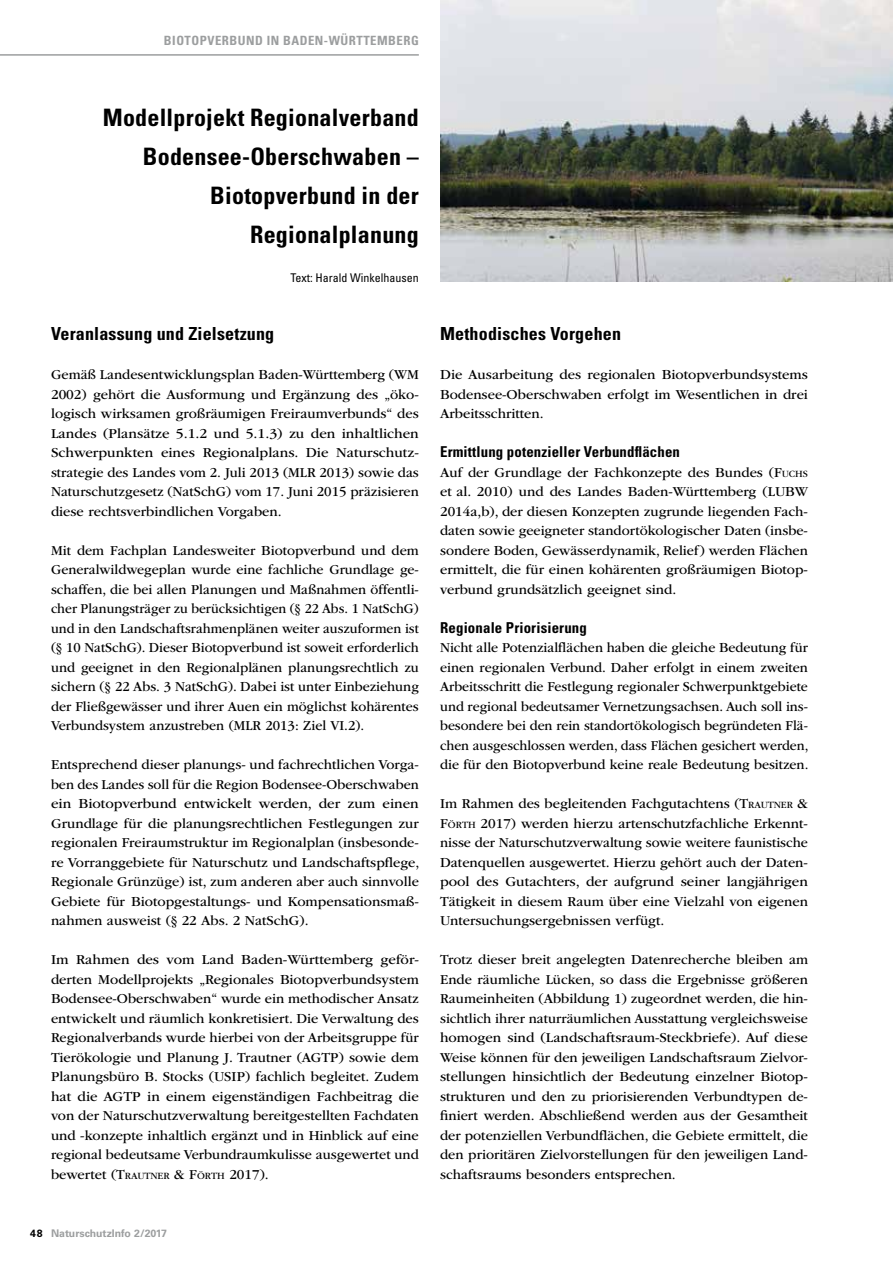
<style>
.page{position:relative;width:893px;height:1263px;background:#fff}
.page>*{position:absolute;margin:0;border:0;box-sizing:border-box;transform-origin:0 0}
.t1{font:700 condensed 24px/39px "Univers LT Std";letter-spacing:.01em;color:#000;text-align:right}
.t2{font:700 condensed 18px "Univers LT Std";letter-spacing:.01em;color:#000}
.t3{font:700 condensed 15px "Univers LT Std";letter-spacing:.01em;color:#000}
.t4{font:14.25px/19.5px "ITC Garamond Std";color:#000;text-align:justify}
.t5{font:700 condensed 12.75px "Univers LT Std";letter-spacing:.04em;color:#9c9e9f}
.t6{font:condensed 12px "Univers LT Std";color:#000}
.t7{font:700 10.5px "Univers LT";color:#9c9e9f}
.s1{font-style:inherit}
.s2{font-size:10.05px}
.s3{color:#000}
</style>
<div class="page">
<img style="left:440px;top:0;width:453px;height:282px">
<hr style="left:0;top:54px;width:419px;height:2px;background:#9c9e9f">
<p class="t5" style="left:164px;top:33px;width:256px">BIOTOPVERBUND IN BADEN-WÜRTTEMBERG</p>
<h1 class="t1" style="left:103px;top:98px;width:318px">Modellprojekt Regionalverband<br>Bodensee-Oberschwaben –<br>Biotopverbund in der<br>Regionalplanung</h1>
<p class="t6" style="left:290px;top:270px;width:130px">Text: Harald Winkelhausen</p>
<p class="t2" style="left:51px;top:323px;width:225px">Veranlassung und Zielsetzung</p>
<p class="t4" style="left:51px;top:365px;width:369px">Gemäß Landesentwicklungsplan Baden-Württemberg (<span class="s1">WM 2002</span>) gehört die Ausformung und Ergänzung des „öko&shy;logisch wirksamen großräumigen Freiraumverbunds“ des Landes (Plansätze 5.1.2 und 5.1.3) zu den inhaltlichen Schwerpunkten eines Regionalplans. Die Naturschutz&shy;strategie des Landes vom 2. Juli 2013 (MLR 2013) sowie das Naturschutzgesetz (NatSchG) vom 17. Juni 2015 präzisieren diese rechtsverbindlichen Vorgaben.</p>
<p class="t4" style="left:51px;top:541px;width:369px">Mit dem Fachplan Landesweiter Biotopverbund und dem Generalwildwegeplan wurde eine fachliche Grundlage ge&shy;schaffen, die bei allen Planungen und Maßnahmen öffentli&shy;cher Planungsträger zu berücksichtigen (§ 22 Abs. 1 NatSchG) und in den Landschaftsrahmenplänen weiter auszuformen ist (§ 10 NatSchG). Dieser Biotopverbund ist soweit erforderlich und geeignet in den Regionalplänen planungsrechtlich zu sichern (§ 22 Abs. 3 NatSchG). Dabei ist unter Einbeziehung der Fließgewässer und ihrer Auen ein möglichst kohärentes Verbundsystem anzustreben (MLR 2013: Ziel VI.2).</p>
<p class="t4" style="left:51px;top:755px;width:370px">Entsprechend dieser planungs- und fachrechtlichen Vorga&shy;ben des Landes soll für die Region Bodensee-Oberschwaben ein Biotopverbund entwickelt werden, der zum einen Grundlage für die planungsrechtlichen Festlegungen zur regionalen Freiraumstruktur im Regionalplan (insbesonde&shy;re Vorranggebiete für Naturschutz und Landschaftspflege, Regionale Grünzüge) ist, zum anderen aber auch sinnvolle Gebiete für Biotopgestaltungs- und Kompensationsmaß&shy;nahmen ausweist (§ 22 Abs. 2 NatSchG).</p>
<p class="t4" style="left:51px;top:950px;width:369px">Im Rahmen des vom Land Baden-Württemberg geför&shy;derten Modellprojekts „Regionales Biotopverbundsystem Bodensee-Oberschwaben“ wurde ein methodischer Ansatz entwickelt und räumlich konkretisiert. Die Verwaltung des Regionalverbands wurde hierbei von der Arbeitsgruppe für Tierökologie und Planung J. Trautner (AGTP) sowie dem Planungsbüro B. Stocks (USIP) fachlich begleitet. Zudem hat die AGTP in einem eigenständigen Fachbeitrag die von der Naturschutzverwaltung bereitgestellten Fachdaten und -konzepte inhaltlich ergänzt und in Hinblick auf eine regional bedeutsame Verbundraumkulisse ausgewertet und bewertet (<span class="s1">T</span><span class="s2">RAUTNER</span> <span class="s1">&amp; F</span> <span class="s2">ÖRTH</span> 2017).</p>
<p class="t7" style="left:30px;top:1227px;width:138px"><span class="s3">48</span> NaturschutzInfo 2/2017</p>
<p class="t2" style="left:440px;top:323px;width:182px">Methodisches Vorgehen</p>
<p class="t4" style="left:440px;top:365px;width:369px">Die Ausarbeitung des regionalen Biotopverbundsystems Bodensee-Oberschwaben erfolgt im Wesentlichen in drei Arbeitsschritten.</p>
<p class="t3" style="left:440px;top:443px;width:241px">Ermittlung potenzieller Verbundflächen</p>
<p class="t4" style="left:440px;top:463px;width:369px">Auf der Grundlage der Fachkonzepte des Bundes (<span class="s1">F</span><span class="s2">UCHS </span>et al. 2010) und des Landes Baden-Württemberg (<span class="s1">LUBW </span>2014a,b), der diesen Konzepten zugrunde liegenden Fach&shy;daten sowie geeigneter standortökologischer Daten (insbe&shy;sondere Boden, Gewässerdynamik, Relief) werden Flächen ermittelt, die für einen kohärenten großräumigen Biotop&shy;verbund grundsätzlich geeignet sind.</p>
<p class="t3" style="left:440px;top:618px;width:148px">Regionale Priorisierung</p>
<p class="t4" style="left:440px;top:638px;width:370px">Nicht alle Potenzialflächen haben die gleiche Bedeutung für einen regionalen Verbund. Daher erfolgt in einem zweiten Arbeitsschritt die Festlegung regionaler Schwerpunktgebiete und regional bedeutsamer Vernetzungsachsen. Auch soll ins&shy;besondere bei den rein standortökologisch begründeten Flä&shy;chen ausgeschlossen werden, dass Flächen gesichert werden, die für den Biotopverbund keine reale Bedeutung besitzen.</p>
<p class="t4" style="left:440px;top:794px;width:369px">Im Rahmen des begleitenden Fachgutachtens (<span class="s1">T</span><span class="s2">RAUTNER</span> <span class="s1">&amp; F</span><span class="s2">ÖRTH</span> 2017) werden hierzu artenschutzfachliche Erkennt&shy;nisse der Naturschutzverwaltung sowie weitere faunistische Datenquellen ausgewertet. Hierzu gehört auch der Daten&shy;pool des Gutachters, der aufgrund seiner langjährigen Tätigkeit in diesem Raum über eine Vielzahl von eigenen Untersuchungsergebnissen verfügt.</p>
<p class="t4" style="left:440px;top:950px;width:369px">Trotz dieser breit angelegten Datenrecherche bleiben am Ende räumliche Lücken, so dass die Ergebnisse größeren Raumeinheiten (Abbildung 1) zugeordnet werden, die hin&shy;sichtlich ihrer naturräumlichen Ausstattung vergleichsweise homogen sind (Landschaftsraum-Steckbriefe). Auf diese Weise können für den jeweiligen Landschaftsraum Zielvor&shy;stellungen hinsichtlich der Bedeutung einzelner Biotop&shy;strukturen und den zu priorisierenden Verbundtypen de&shy;finiert werden. Abschließend werden aus der Gesamtheit der potenziellen Verbundflächen, die Gebiete ermittelt, die den prioritären Zielvorstellungen für den jeweiligen Land&shy;schaftsraums besonders entsprechen.</p>
</div>
